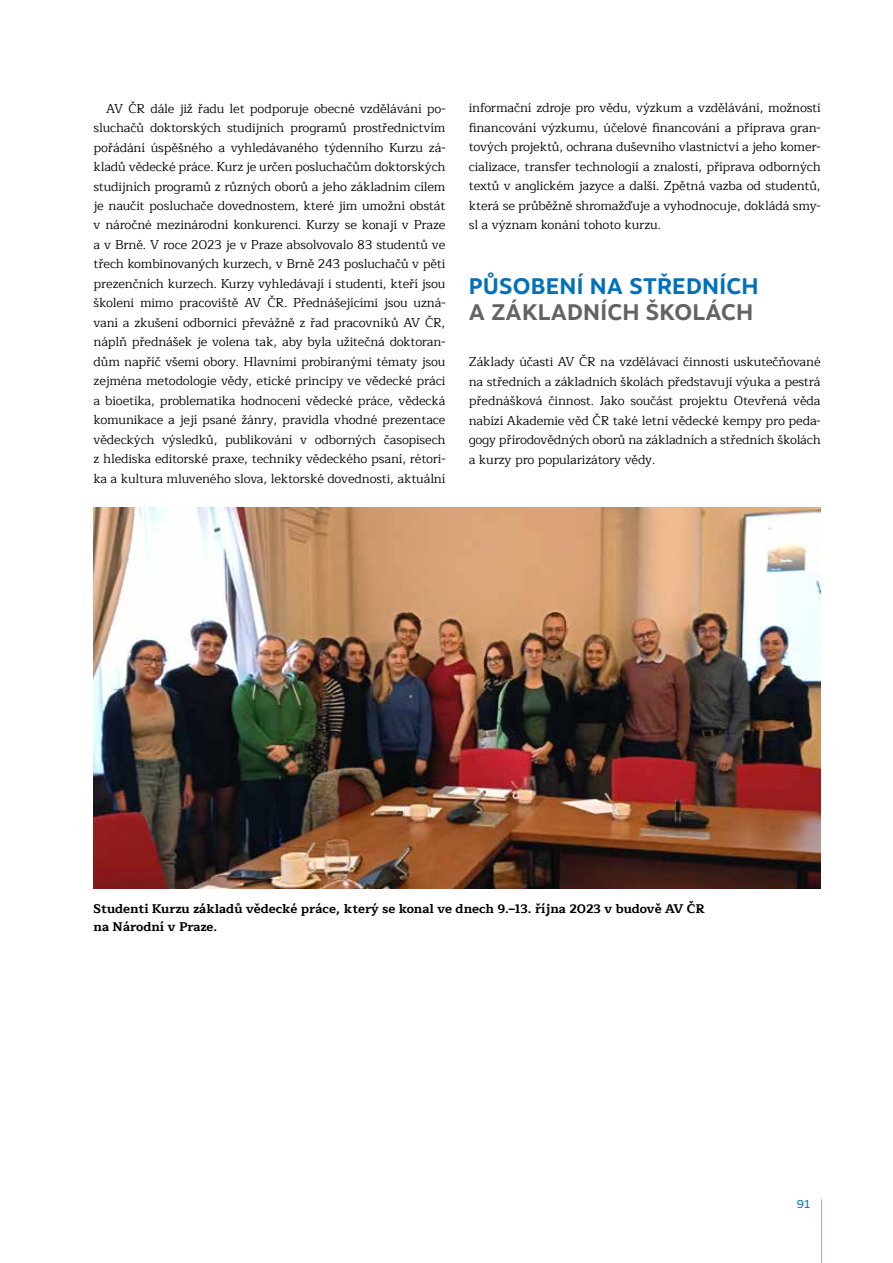
<style>
.page{position:relative;width:893px;height:1263px;background:#fff}
.page>*{position:absolute;margin:0;border:0;box-sizing:border-box;transform-origin:0 0}
.t1{font:700 22.5px "Motiva Sans";letter-spacing:.01em;color:#0071b9}
.t2{font:700 22.5px "Motiva Sans";letter-spacing:.01em;color:#646363}
.t3{font:12.75px/19.5px "Maitree";letter-spacing:-.01em;color:#000;text-align:justify}
.t4{font:700 12.75px/18px "Maitree";color:#000}
.t5{font:11.4px "Motiva Sans";color:#0071b9}
</style>
<div class="page">
<hr style="left:821px;top:1199px;width:1px;height:64px;background:#98b3de">
<img style="left:94px;top:508px;width:727px;height:381px">
<p class="t3" style="left:94px;top:99px;width:353px;text-indent:13px">AV ČR dále již řadu let podporuje obecné vzdělávání po&shy;sluchačů doktorských studijních programů prostřednictvím pořádání úspěšného a vyhledávaného týdenního Kurzu zá&shy;kladů vědecké práce. Kurz je určen posluchačům doktorských studijních programů z různých oborů a jeho základním cílem je naučit posluchače dovednostem, které jim umožní obstát v náročné mezinárodní konkurenci. Kurzy se konají v Praze a v Brně. V roce 2023 je v Praze absolvovalo 83 studentů ve třech kombinovaných kurzech, v Brně 243 posluchačů v pěti prezenčních kurzech. Kurzy vyhledávají i studenti, kteří jsou školeni mimo pracoviště AV ČR. Přednášejícími jsou uzná&shy;vaní a zkušení odborníci převážně z řad pracovníků AV ČR, náplň přednášek je volena tak, aby byla užitečná doktoran&shy;dům napříč všemi obory. Hlavními probíranými tématy jsou zejména metodologie vědy, etické principy ve vědecké práci a bioetika, problematika hodnocení vědecké práce, vědecká komunikace a její psané žánry, pravidla vhodné prezentace vědeckých výsledků, publikování v odborných časopisech z hlediska editorské praxe, techniky vědeckého psaní, rétori&shy;ka a kultura mluveného slova, lektorské dovednosti, aktuální</p>
<p class="t3" style="left:469px;top:99px;width:353px">informační zdroje pro vědu, výzkum a vzdělávání, možnosti financování výzkumu, účelové financování a příprava gran&shy;tových projektů, ochrana duševního vlastnictví a jeho komer&shy;cializace, transfer technologií a znalostí, příprava odborných textů v anglickém jazyce a další. Zpětná vazba od studentů, která se průběžně shromažďuje a vyhodnocuje, dokládá smy&shy;sl a význam konání tohoto kurzu.</p>
<h1 class="t1" style="left:469px;top:269px;width:291px">PŮSOBENÍ NA STŘEDNÍCH</h1>
<h1 class="t2" style="left:469px;top:295px;width:286px">A ZÁKLADNÍCH ŠKOLÁCH</h1>
<p class="t3" style="left:469px;top:352px;width:353px">Základy účasti AV ČR na vzdělávací činnosti uskutečňované na středních a základních školách představují výuka a pestrá přednášková činnost. Jako součást projektu Otevřená věda nabízí Akademie věd ČR také letní vědecké kempy pro peda&shy;gogy přírodovědných oborů na základních a středních školách a kurzy pro popularizátory vědy.</p>
<p class="t4" style="left:94px;top:900px;width:613px">Studenti Kurzu základů vědecké práce, který se konal ve dnech 9.–13. října 2023 v budově AV ČR na Národní v Praze.</p>
<p class="t5" style="left:797px;top:1195px;width:15px">91</p>
</div>
